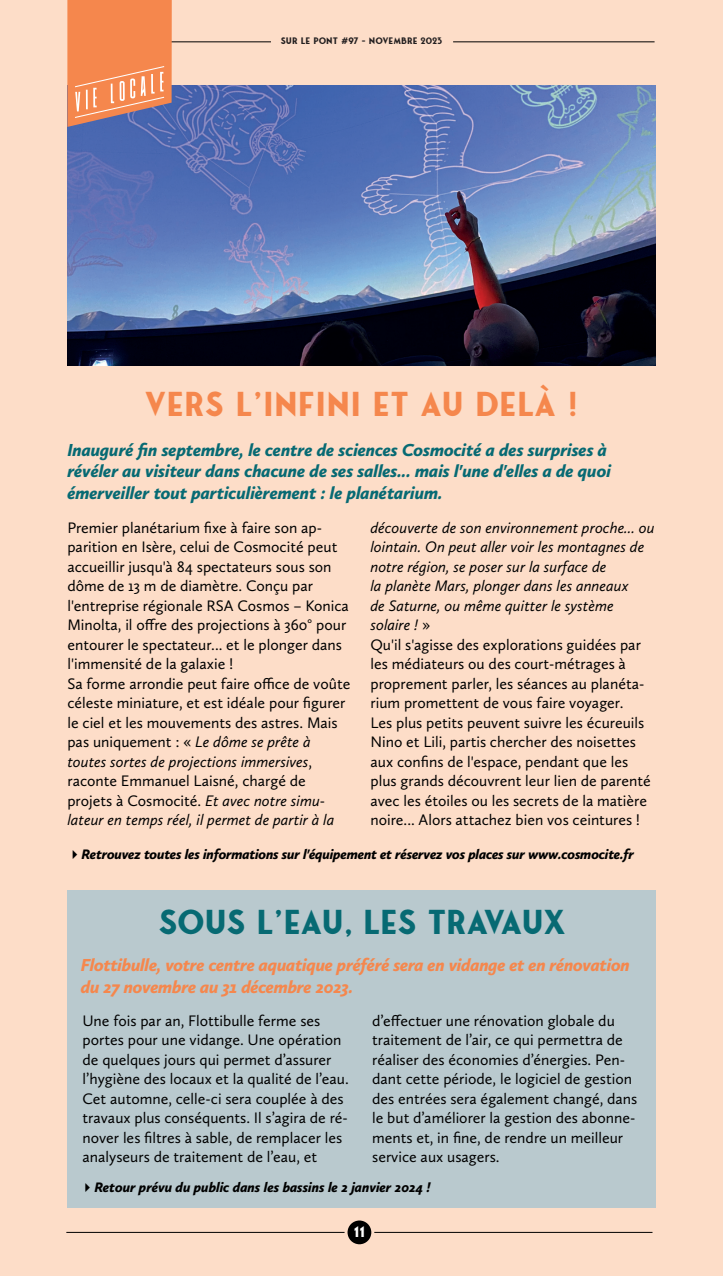
<style>
.page{position:relative;width:723px;height:1276px;background:#fdddc8}
.page>*{position:absolute;margin:0;border:0;box-sizing:border-box;transform-origin:0 0}
.t1{font:700 33px "Fonseca";color:#f5874d}
.t2{font:700 33px "Fonseca";letter-spacing:-.01em;color:#076a73}
.t3{font:italic 900 18px/21.6px "Calluna Sans";color:#076a73}
.t4{font:italic 900 18px/21.6px "Calluna Sans";letter-spacing:-.01em;color:#f5874d}
.t5{font:15.75px/19.5px "Calluna Sans";color:#000}
.t6{font:italic 15.75px/19.5px "Calluna Sans";color:#000}
.t7{font:700 14.55px "Fonseca";color:#fff}
.t8{font:italic 900 14.25px "Calluna Sans";letter-spacing:-.01em;color:#000}
.t9{font:700 9px "Fonseca";color:#231f20}
.s1{font-style:italic}
.s2{font-style:normal}
</style>
<div class="page">
<img style="left:67px;top:85px;width:588px;height:281px">
<div style="left:67px;top:890px;width:588px;height:318px;background:#b9c9ce"></div>
<hr style="left:68px;top:41px;width:203px;height:1px;background:#000">
<hr style="left:453px;top:41px;width:201px;height:1px;background:#000">
<hr style="left:66px;top:1232px;width:586px;height:1px;background:#000">
<div style="left:346px;top:1219px;width:27px;height:26px;background:#000;border-radius:50%"></div>
<div style="left:344px;top:1217px;width:30px;height:30px;border:3px solid #fdddc8;border-radius:50%"></div>
<svg style="left:67px;top:0;width:105px;height:127px;background:#e48a60"></svg>
<p class="t9" style="left:281px;top:36px;width:163px">SUR LE PONT #97 - NOVEMBRE 2023</p>
<p class="t1" style="left:144px;top:384px;width:436px">VERS L'INFINI ET AU DELÀ !</p>
<p class="t3" style="left:67px;top:438px;width:545px">Inauguré fin septembre, le centre de sciences Cosmocité a des surprises à révéler au visiteur dans chacune de ses salles... mais l'une d'elles a de quoi émerveiller tout particulièrement : le planétarium.</p>
<p class="t5" style="left:67px;top:517px;width:283px">Premier planétarium fixe à faire son ap&shy;parition en Isère, celui de Cosmocité peut accueillir jusqu'à 84 spectateurs sous son dôme de 13 m de diamètre. Conçu par l'entreprise régionale RSA Cosmos – Konica Minolta, il offre des projections à 360° pour entourer le spectateur... et le plonger dans l'immensité de la galaxie !</p>
<p class="t5" style="left:67px;top:673px;width:284px">Sa forme arrondie peut faire office de voûte céleste miniature, et est idéale pour figurer le ciel et les mouvements des astres. Mais pas uniquement : « <span class="s1">Le dôme se prête à toutes sortes de projections immersives</span>, raconte Emmanuel Laisné, chargé de projets à Cosmocité. <span class="s1">Et avec notre simu&shy;lateur en temps réel, il permet de partir à la</span></p>
<p class="t6" style="left:370px;top:517px;width:286px">découverte de son environnement proche... ou lointain. On peut aller voir les montagnes de notre région, se poser sur la surface de<br>la planète Mars, plonger dans les anneaux<br>de Saturne, ou même quitter le système solaire ! <span class="s2">»</span></p>
<p class="t5" style="left:370px;top:634px;width:275px">Qu'il s'agisse des explorations guidées par les médiateurs ou des court-métrages à proprement parler, les séances au planéta&shy;rium promettent de vous faire voyager.</p>
<p class="t5" style="left:370px;top:712px;width:282px">Les plus petits peuvent suivre les écureuils Nino et Lili, partis chercher des noisettes aux confins de l'espace, pendant que les plus grands découvrent leur lien de parenté avec les étoiles ou les secrets de la matière noire... Alors attachez bien vos ceintures !</p>
<p class="t8" style="left:67px;top:845px;width:568px">✔Retrouvez toutes les informations sur l'équipement et réservez vos places sur www.cosmocite.fr</p>
<p class="t2" style="left:159px;top:901px;width:409px">SOUS L’EAU, LES TRAVAUX</p>
<p class="t4" style="left:81px;top:954px;width:550px">Flottibulle, votre centre aquatique préféré sera en vidange et en rénovation du 27 novembre au 31 décembre 2023.</p>
<p class="t5" style="left:82px;top:1010px;width:268px">Une fois par an, Flottibulle ferme ses portes pour une vidange. Une opération de quelques jours qui permet d’assurer l’hygiène des locaux et la qualité de l’eau.</p>
<p class="t5" style="left:82px;top:1088px;width:267px">Cet automne, celle-ci sera couplée à des travaux plus conséquents. Il s’agira de ré&shy;nover les filtres à sable, de remplacer les analyseurs de traitement de l’eau, et</p>
<p class="t5" style="left:372px;top:1010px;width:267px">d’effectuer une rénovation globale du traitement de l’air, ce qui permettra de réaliser des économies d’énergies. Pen&shy;dant cette période, le logiciel de gestion des entrées sera également changé, dans le but d’améliorer la gestion des abonne&shy;ments et, in fine, de rendre un meilleur service aux usagers.</p>
<p class="t8" style="left:80px;top:1178px;width:352px">✔Retour prévu du public dans les bassins le 2 janvier 2024 !</p>
<p class="t7" style="left:354px;top:1222px;width:13px">11</p>
</div>
